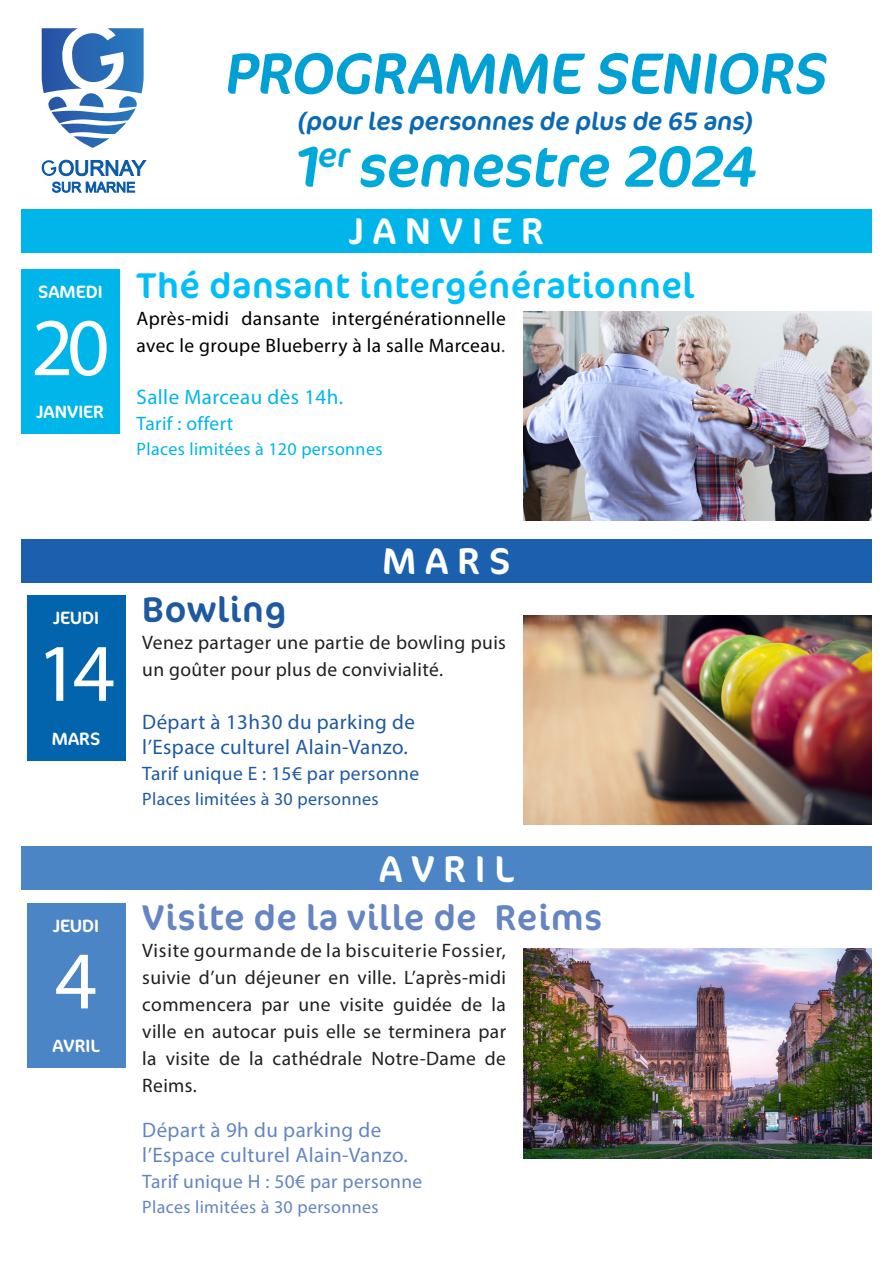
<style>
.page{position:relative;width:893px;height:1263px;background:#fff}
.page>*{position:absolute;margin:0;border:0;box-sizing:border-box;transform-origin:0 0}
.t1{font:82.5px "Myriad Pro";color:#fff}
.t2{font:58.5px "Cocon";color:#009fd4}
.t3{font:58.5px "Cocon";color:#00a9da}
.t4{font:37.5px "Cocon";letter-spacing:.24em;color:#fff}
.t5{font:36px "Cocon";letter-spacing:.02em;color:#00bef7}
.t6{font:36px "Cocon";letter-spacing:.02em;color:#6485c2}
.t7{font:36px "Cocon";letter-spacing:.02em;color:#1e59a2}
.t8{font:25.5px "Cocon";color:#0b69b4}
.t9{font:21px "Myriad Pro";letter-spacing:.02em;color:#1e59a2}
.t10{font:21px "Myriad Pro";letter-spacing:.02em;color:#6485c2}
.t11{font:21px "Myriad Pro";letter-spacing:.02em;color:#00b5e9}
.t12{font:19.5px/27px "Myriad Pro";letter-spacing:.02em;color:#231f20}
.t13{font:19.5px/27px "Myriad Pro";letter-spacing:.02em;color:#000001}
.t14{font:19.5px "Myriad Pro";letter-spacing:.02em;color:#1e59a2}
.t15{font:19.5px "Myriad Pro";letter-spacing:.02em;color:#6485c2}
.t16{font:19.5px "Myriad Pro";letter-spacing:.02em;color:#00b5e9}
.t17{font:18px "Cocon";color:#fff}
.t18{font:18px "Myriad Pro";letter-spacing:.02em;color:#00b5e9}
.t19{font:18px "Myriad Pro";letter-spacing:.02em;color:#1e59a2}
.t20{font:18px "Myriad Pro";letter-spacing:.02em;color:#6485c2}
.s1{color:#40374f}
</style>
<div class="page">
<div style="left:21px;top:209px;width:851px;height:43px;background:#00b5e9"></div>
<div style="left:21px;top:389px;width:99px;height:45px;background:#00b5e9"></div>
<div style="left:21px;top:270px;width:99px;height:44px;background:#00b5e9"></div>
<div style="left:21px;top:313px;width:98px;height:83px;background:#00b5e9"></div>
<svg style="left:52px;top:182px;width:83px;height:11px"></svg>
<svg style="left:42px;top:28px;width:102px;height:95px"></svg>
<svg style="left:41px;top:160px;width:105px;height:16px"></svg>
<img style="left:523px;top:311px;width:349px;height:210px">
<div style="left:27px;top:716px;width:98px;height:44px;background:#0164ad"></div>
<div style="left:27px;top:595px;width:98px;height:45px;background:#0164ad"></div>
<div style="left:27px;top:639px;width:98px;height:82px;background:#0164ad"></div>
<img style="left:523px;top:615px;width:349px;height:210px">
<div style="left:21px;top:539px;width:851px;height:43px;background:#1b60ae"></div>
<div style="left:27px;top:1023px;width:98px;height:45px;background:#4c85c5"></div>
<div style="left:27px;top:903px;width:98px;height:44px;background:#4c85c5"></div>
<div style="left:27px;top:946px;width:98px;height:83px;background:#4c85c5"></div>
<img style="left:523px;top:948px;width:349px;height:210px">
<div style="left:21px;top:846px;width:851px;height:44px;background:#4c85c5"></div>
<p class="t17" style="left:38px;top:282px;width:66px">SAMEDI</p>
<p class="t1" style="left:31px;top:297px;width:80px">20</p>
<p class="t17" style="left:37px;top:401px;width:69px">JANVIER</p>
<p class="t2" style="left:223px;top:39px;width:614px">PROGRAMME SENIORS</p>
<p class="t8" style="left:297px;top:106px;width:461px">(pour les personnes de plus de 65 ans)</p>
<p class="t3" style="left:294px;top:132px;width:472px">1<sup>er</sup> semestre 2024</p>
<p class="t4" style="left:349px;top:209px;width:196px">JANVIER</p>
<p class="t5" style="left:137px;top:264px;width:559px">Thé dansant intergénérationnel</p>
<p class="t13" style="left:137px;top:304px;width:371px">Après-midi dansante intergénérationnelle avec le groupe Blueberry à la salle Marceau<span class="s1">.</span></p>
<p class="t11" style="left:137px;top:384px;width:208px">Salle Marceau dès 14h.</p>
<p class="t16" style="left:137px;top:411px;width:98px">Tarif : offert</p>
<p class="t18" style="left:137px;top:438px;width:247px">Places limitées à 120 personnes</p>
<p class="t17" style="left:53px;top:607px;width:47px">JEUDI</p>
<p class="t1" style="left:37px;top:622px;width:80px">14</p>
<p class="t17" style="left:52px;top:728px;width:50px">MARS</p>
<p class="t17" style="left:53px;top:915px;width:47px">JEUDI</p>
<p class="t1" style="left:55px;top:930px;width:44px">4</p>
<p class="t17" style="left:52px;top:1035px;width:49px">AVRIL</p>
<p class="t4" style="left:382px;top:539px;width:130px">MARS</p>
<p class="t7" style="left:142px;top:589px;width:146px">Bowling</p>
<p class="t12" style="left:142px;top:629px;width:365px">Venez partager une partie de bowling puis un goûter pour plus de convivialité.</p>
<p class="t9" style="left:142px;top:709px;width:274px">Départ à 13h30 du parking de</p>
<p class="t9" style="left:142px;top:734px;width:267px">l’Espace culturel Alain-Vanzo.</p>
<p class="t14" style="left:142px;top:761px;width:279px">Tarif unique E : 15€ par personne</p>
<p class="t19" style="left:142px;top:788px;width:238px">Places limitées à 30 personnes</p>
<p class="t4" style="left:379px;top:847px;width:136px">AVRIL</p>
<p class="t6" style="left:142px;top:896px;width:461px">Visite de la ville de Reims</p>
<p class="t12" style="left:142px;top:936px;width:365px;text-align:justify">Visite gourmande de la biscuiterie Fossier, suivie d’un déjeuner en ville. L’après-midi commencera par une visite guidée de la ville en autocar puis elle se terminera par la visite de la cathédrale Notre-Dame de Reims.</p>
<p class="t10" style="left:142px;top:1117px;width:241px">Départ à 9h du parking de</p>
<p class="t10" style="left:142px;top:1142px;width:267px">l’Espace culturel Alain-Vanzo.</p>
<p class="t15" style="left:142px;top:1169px;width:282px">Tarif unique H : 50€ par personne</p>
<p class="t20" style="left:142px;top:1196px;width:238px">Places limitées à 30 personnes</p>
</div>
